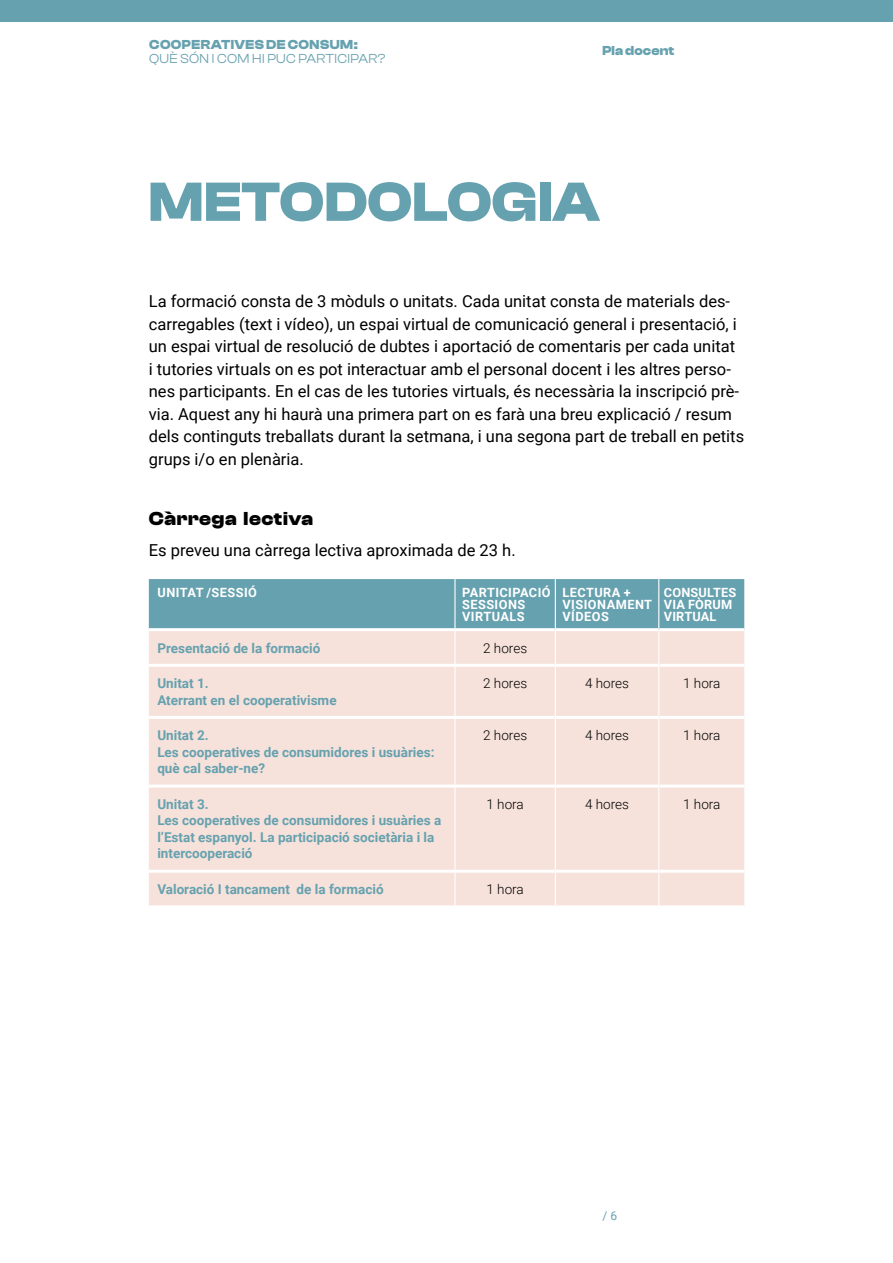
<style>
.page{position:relative;width:893px;height:1263px;background:#fff}
.page>*{position:absolute;margin:0;border:0;box-sizing:border-box;transform-origin:0 0}
.T1-pla{font:700 57px "Clash Display";color:#66a1af}
.TITOL3{font:700 19.5px "Clash Display";letter-spacing:.03em;color:#000}
.TEXT_GENERAL{font:16.5px/22.5px "Roboto";color:#000}
.TAULA_columna_principal{font:700 13.5px/16.5px "Roboto";color:#66a1af}
.TAULA{font:300 13.5px "Roboto";color:#000}
.t1{font:700 13.5px "Clash Display";letter-spacing:.025em;color:#66a1af}
.t2{font:13.5px "Clash Display";letter-spacing:.025em;color:#66a1af}
.Taula_primera{font:700 12.75px/12px "Roboto";letter-spacing:.035em;color:#fff}
.Taula_primera-2{font:700 12.75px/12px "Roboto";letter-spacing:.015em;color:#fff}
.t3{font:12px "Roboto";color:#66a1af}
</style>
<div class="page">
<div style="left:0;top:0;width:893px;height:21px;background:#66a1af"></div>
<div style="left:149px;top:579px;width:595px;height:49px;background:#66a1af"></div>
<div style="left:149px;top:631px;width:595px;height:274px;background:#f6e2db"></div>
<hr style="left:455px;top:664px;width:100px;height:3px;background:#fff">
<hr style="left:556px;top:664px;width:102px;height:3px;background:#fff">
<hr style="left:659px;top:664px;width:85px;height:3px;background:#fff">
<hr style="left:455px;top:716px;width:100px;height:3px;background:#fff">
<hr style="left:556px;top:716px;width:102px;height:3px;background:#fff">
<hr style="left:659px;top:716px;width:85px;height:3px;background:#fff">
<hr style="left:455px;top:784px;width:100px;height:3px;background:#fff">
<hr style="left:556px;top:784px;width:102px;height:3px;background:#fff">
<hr style="left:659px;top:784px;width:85px;height:3px;background:#fff">
<hr style="left:455px;top:870px;width:100px;height:3px;background:#fff">
<hr style="left:556px;top:870px;width:102px;height:3px;background:#fff">
<hr style="left:659px;top:870px;width:85px;height:3px;background:#fff">
<hr style="left:454px;top:579px;width:2px;height:49px;background:#fff">
<hr style="left:555px;top:579px;width:1px;height:51px;background:#fff">
<hr style="left:658px;top:579px;width:1px;height:51px;background:#fff">
<hr style="left:454px;top:631px;width:2px;height:33px;background:#fff">
<hr style="left:555px;top:630px;width:1px;height:35px;background:#fff">
<hr style="left:658px;top:630px;width:1px;height:35px;background:#fff">
<hr style="left:454px;top:667px;width:2px;height:49px;background:#fff">
<hr style="left:555px;top:665px;width:1px;height:52px;background:#fff">
<hr style="left:658px;top:665px;width:1px;height:52px;background:#fff">
<hr style="left:454px;top:719px;width:2px;height:65px;background:#fff">
<hr style="left:555px;top:717px;width:1px;height:69px;background:#fff">
<hr style="left:658px;top:717px;width:1px;height:69px;background:#fff">
<hr style="left:454px;top:787px;width:2px;height:83px;background:#fff">
<hr style="left:555px;top:786px;width:1px;height:85px;background:#fff">
<hr style="left:658px;top:786px;width:1px;height:85px;background:#fff">
<hr style="left:454px;top:873px;width:2px;height:32px;background:#fff">
<hr style="left:555px;top:871px;width:1px;height:34px;background:#fff">
<hr style="left:658px;top:871px;width:1px;height:34px;background:#fff">
<hr style="left:149px;top:664px;width:306px;height:3px;background:#fff">
<hr style="left:149px;top:716px;width:306px;height:3px;background:#fff">
<hr style="left:149px;top:784px;width:306px;height:3px;background:#fff">
<hr style="left:149px;top:870px;width:306px;height:3px;background:#fff">
<p class="t1" style="left:149px;top:37px;width:210px">COOPERATIVES DE CONSUM:</p>
<p class="t2" style="left:149px;top:51px;width:238px">QUÈ SÓN I COM HI PUC PARTICIPAR?</p>
<p class="t1" style="left:602px;top:43px;width:73px">Pla docent</p>
<p class="T1-pla" style="left:149px;top:170px;width:452px">METODOLOGIA</p>
<p class="TEXT_GENERAL" style="left:149px;top:289px;width:597px">La formació consta de 3 mòduls o unitats. Cada unitat consta de materials des&shy;carregables (text i vídeo), un espai virtual de comunicació general i presentació, i un espai virtual de resolució de dubtes i aportació de comentaris per cada unitat<br>i tutories virtuals on es pot interactuar amb el personal docent i les altres perso&shy;nes participants. En el cas de les tutories virtuals, és necessària la inscripció prè&shy;via. Aquest any hi haurà una primera part on es farà una breu explicació / resum dels continguts treballats durant la setmana, i una segona part de treball en petits grups i/o en plenària.</p>
<p class="TITOL3" style="left:149px;top:508px;width:166px">Càrrega lectiva</p>
<p class="TEXT_GENERAL" style="left:149px;top:538px;width:368px">Es preveu una càrrega lectiva aproximada de 23 h.</p>
<p class="Taula_primera" style="left:158px;top:586px;width:101px">UNITAT /SESSIÓ</p>
<p class="Taula_primera" style="left:462px;top:586px;width:90px">PARTICIPACIÓ<br>SESSIONS<br>VIRTUALS</p>
<p class="Taula_primera" style="left:562px;top:586px;width:91px">LECTURA +<br>VISIONAMENT<br>VÍDEOS</p>
<p class="Taula_primera-2" style="left:664px;top:586px;width:74px">CONSULTES<br>VIA FÒRUM<br>VIRTUAL</p>
<p class="TAULA_columna_principal" style="left:157px;top:639px;width:165px">Presentació de la formació</p>
<p class="TAULA" style="left:483px;top:638px;width:45px">2 hores</p>
<p class="TAULA_columna_principal" style="left:157px;top:675px;width:181px">Unitat 1.<br>Aterrant en el cooperativisme</p>
<p class="TAULA" style="left:483px;top:674px;width:45px">2 hores</p>
<p class="TAULA" style="left:585px;top:674px;width:45px">4 hores</p>
<p class="TAULA" style="left:683px;top:674px;width:39px">1 hora</p>
<p class="TAULA_columna_principal" style="left:157px;top:727px;width:279px">Unitat 2.<br>Les cooperatives de consumidores i usuàries: què cal saber-ne?</p>
<p class="TAULA" style="left:483px;top:726px;width:45px">2 hores</p>
<p class="TAULA" style="left:585px;top:726px;width:45px">4 hores</p>
<p class="TAULA" style="left:683px;top:726px;width:39px">1 hora</p>
<p class="TAULA_columna_principal" style="left:157px;top:795px;width:286px">Unitat 3.<br>Les cooperatives de consumidores i usuàries a l’Estat espanyol. La participació societària i la intercooperació</p>
<p class="TAULA" style="left:487px;top:795px;width:39px">1 hora</p>
<p class="TAULA" style="left:585px;top:795px;width:45px">4 hores</p>
<p class="TAULA" style="left:683px;top:795px;width:39px">1 hora</p>
<p class="TAULA_columna_principal" style="left:157px;top:880px;width:228px">Valoració I tancament de la formació</p>
<p class="TAULA" style="left:487px;top:880px;width:39px">1 hora</p>
<p class="t3" style="left:602px;top:1208px;width:16px">/ 6</p>
</div>
